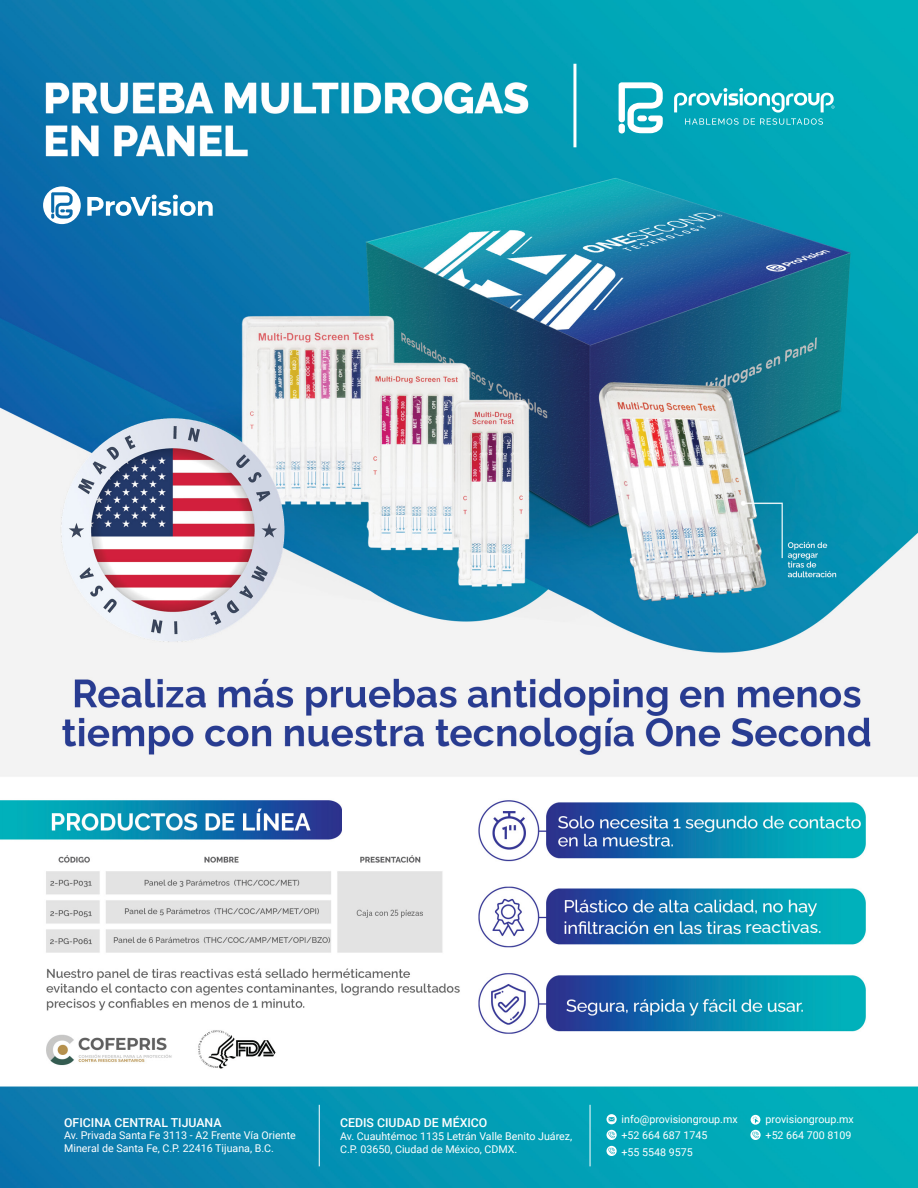
<style>
.page{position:relative;width:918px;height:1188px;background:#fff}
.page>*{position:absolute;margin:0;border:0;box-sizing:border-box;transform-origin:0 0}
.t1{font:500 17.25px "Raleway";color:#fff}
.t2{font:500 12.3px "Roboto";color:#fff}
.t3{font:10.65px/16.5px "Roboto";color:#fff}
</style>
<div class="page">
<img style="left:0;top:0;width:918px;height:1188px">
<hr style="left:319px;top:1105px;width:1px;height:61px;background:#fff">
<hr style="left:590px;top:1105px;width:1px;height:61px;background:#fff">
<svg style="left:751px;top:1115px;width:9px;height:9px"></svg>
<svg style="left:607px;top:1114px;width:10px;height:10px"></svg>
<svg style="left:607px;top:1130px;width:10px;height:10px"></svg>
<svg style="left:750px;top:1130px;width:11px;height:10px"></svg>
<svg style="left:607px;top:1146px;width:10px;height:10px"></svg>
<svg style="left:619px;top:82px;width:44px;height:51px"></svg>
<div style="left:619px;top:124px;width:6px;height:9px;background:#fff;border-radius:3px"></div>
<div style="left:637px;top:115px;width:10px;height:6px;background:#fff;border-radius:3px"></div>
<svg style="left:674px;top:88px;width:161px;height:37px;background:#3abcc8"></svg>
<svg style="left:43px;top:186px;width:38px;height:38px"></svg>
<svg style="left:87px;top:195px;width:126px;height:21px"></svg>
<hr style="left:573px;top:64px;width:3px;height:83px;background:#fff">
<h1 class="t1" style="left:746px;top:913px;width:78px">reactivas.</h1>
<p class="t2" style="left:64px;top:1113px;width:159px">OFICINA CENTRAL TIJUANA</p>
<p class="t3" style="left:64px;top:1129px;width:233px;line-height:12.8px">Av. Privada Santa Fe 3113 - A2 Frente Vía Oriente<br>Mineral de Santa Fe, C.P. 22416 Tijuana, B.C.</p>
<p class="t2" style="left:340px;top:1114px;width:149px">CEDIS CIUDAD DE MÉXICO</p>
<p class="t3" style="left:340px;top:1129px;width:234px;line-height:12.8px">Av. Cuauhtémoc 1135 Letrán Valle Benito Juárez,<br>C.P. 03650, Ciudad de México, CDMX.</p>
<p class="t3" style="left:622px;top:1110px;width:118px">info@provisiongroup.mx +52 664 687 1745<br>+55 5548 9575</p>
<p class="t3" style="left:766px;top:1110px;width:90px">provisiongroup.mx +52 664 700 8109</p>
</div>
